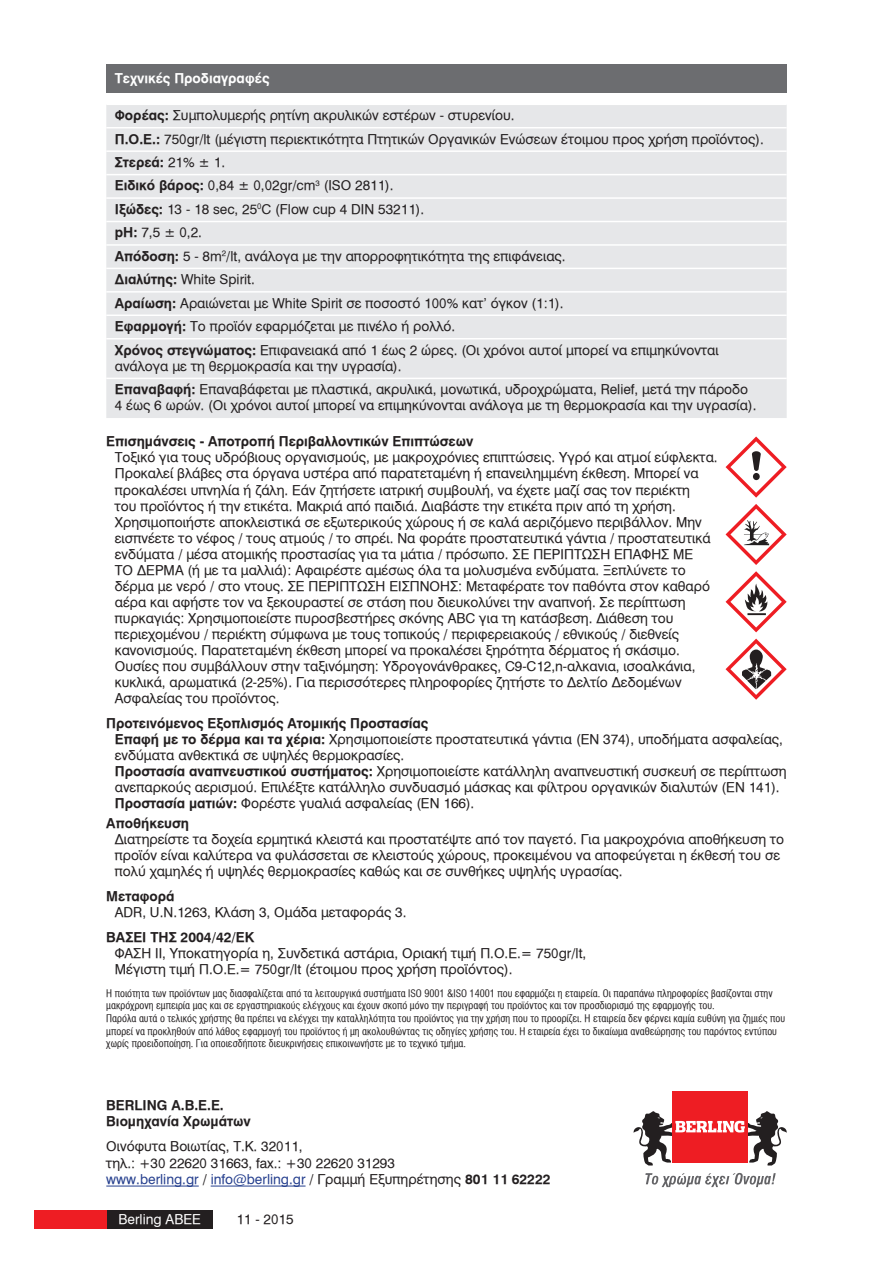
<style>
.page{position:relative;width:893px;height:1263px;background:#fff}
.page>*{position:absolute;margin:0;border:0;box-sizing:border-box;transform-origin:0 0}
.t1{font:13.5px/16px "UB Helvetica";color:#231f20}
.t2{font:13.5px/16.5px "UB Helvetica Bold";color:#231f20}
.t3{font:13.5px "UB Helvetica Bold";color:#fff}
.t4{font:13.5px "UB Helvetica";color:#fff}
.t5{font:10.5px/12.6px "UB Helvetica Cond";color:#231f20}
.s1{font-family:"UB Helvetica Bold"}
.s2{font-family:"UB Helvetica"}
.s3{color:#253f8e}
</style>
<div class="page">
<div style="left:106px;top:1210px;width:107px;height:19px;background:#231f20"></div>
<div style="left:34px;top:1210px;width:72px;height:19px;background:#ee1d23"></div>
<hr style="left:106px;top:1186px;width:93px;height:1px;background:#253f8e">
<hr style="left:211px;top:1186px;width:95px;height:1px;background:#253f8e">
<div style="left:672px;top:1091px;width:76px;height:71px;background:#ee1d23"></div>
<svg style="left:633px;top:1111px;width:154px;height:54px"></svg>
<svg style="left:645px;top:1173px;width:131px;height:14px"></svg>
<div style="left:106px;top:64px;width:681px;height:29px;background:#6c6d70"></div>
<div style="left:106px;top:105px;width:681px;height:313px;background:#e6e7e9"></div>
<hr style="left:106px;top:127px;width:681px;height:1px;background:#fff">
<hr style="left:106px;top:150px;width:681px;height:2px;background:#fff">
<hr style="left:106px;top:174px;width:681px;height:1px;background:#fff">
<hr style="left:106px;top:197px;width:681px;height:2px;background:#fff">
<hr style="left:106px;top:221px;width:681px;height:1px;background:#fff">
<hr style="left:106px;top:244px;width:681px;height:2px;background:#fff">
<hr style="left:106px;top:268px;width:681px;height:1px;background:#fff">
<hr style="left:106px;top:291px;width:681px;height:2px;background:#fff">
<hr style="left:106px;top:314px;width:681px;height:2px;background:#fff">
<hr style="left:106px;top:338px;width:681px;height:1px;background:#fff">
<hr style="left:106px;top:378px;width:681px;height:1px;background:#fff">
<svg style="left:725px;top:504px;width:62px;height:61px"></svg>
<svg style="left:725px;top:571px;width:62px;height:61px"></svg>
<svg style="left:725px;top:436px;width:62px;height:62px"></svg>
<svg style="left:725px;top:639px;width:62px;height:61px"></svg>
<p class="t3" style="left:115px;top:70px;width:156px">Τεχνικές Προδιαγραφές</p>
<p class="t1" style="left:115px;top:107px;width:401px"><span class="s1">Φορέας:</span> Συμπολυμερής ρητίνη ακρυλικών εστέρων - στυρενίου.</p>
<p class="t1" style="left:115px;top:131px;width:651px"><span class="s1">Π.Ο.Ε.:</span> 750gr/lt (μέγιστη περιεκτικότητα Πτητικών Οργανικών Ενώσεων έτοιμου προς χρήση προϊόντος).</p>
<p class="t2" style="left:115px;top:154px;width:112px">Στερεά: <span class="s2">21% ± 1.</span></p>
<p class="t1" style="left:115px;top:178px;width:280px"><span class="s1">Ειδικό βάρος:</span> 0,84 ± 0,02gr/cm<sup>3</sup> (ISO 2811).</p>
<p class="t1" style="left:115px;top:201px;width:311px"><span class="s1">Ιξώδες:</span> 13 - 18 sec, 25<sup>0</sup>C (Flow cup 4 DIN 53211).</p>
<p class="t1" style="left:115px;top:225px;width:89px"><span class="s1">pH:</span> 7,5 ± 0,2.</p>
<p class="t1" style="left:115px;top:248px;width:452px"><span class="s1">Απόδοση:</span> 5 - 8m<sup>2</sup>/lt, ανάλογα με την απορροφητικότητα της επιφάνειας.</p>
<p class="t1" style="left:115px;top:271px;width:142px"><span class="s1">Διαλύτης:</span> White Spirit.</p>
<p class="t1" style="left:115px;top:295px;width:450px"><span class="s1">Αραίωση:</span> Αραιώνεται με White Spirit σε ποσοστό 100% κατ’ όγκον (1:1).</p>
<p class="t1" style="left:115px;top:318px;width:342px"><span class="s1">Εφαρμογή:</span> Το προϊόν εφαρμόζεται με πινέλο ή ρολλό.</p>
<p class="t1" style="left:115px;top:342px;width:605px"><span class="s1">Χρόνος στεγνώματος:</span> Επιφανειακά από 1 έως 2 ώρες. (Οι χρόνοι αυτοί μπορεί να επιμηκύνονται ανάλογα με τη θερμοκρασία και την υγρασία).</p>
<p class="t1" style="left:115px;top:381px;width:643px"><span class="s1">Επαναβαφή:</span> Επαναβάφεται με πλαστικά, ακρυλικά, μονωτικά, υδροχρώματα, Relief, μετά την πάροδο<br>4 έως 6 ωρών. (Οι χρόνοι αυτοί μπορεί να επιμηκύνονται ανάλογα με τη θερμοκρασία και την υγρασία).</p>
<p class="t1" style="left:115px;top:434px;width:604px;text-indent:-9px"><span class="s1">Επισημάνσεις - Αποτροπή Περιβαλλοντικών Επιπτώσεων<br></span>Τοξικό για τους υδρόβιους οργανισμούς, με μακροχρόνιες επιπτώσεις. Υγρό και ατμοί εύφλεκτα.<br>Προκαλεί βλάβες στα όργανα υστέρα από παρατεταμένη ή επανειλημμένη έκθεση. Μπορεί να προκαλέσει υπνηλία ή ζάλη. Εάν ζητήσετε ιατρική συμβουλή, να έχετε μαζί σας τον περιέκτη<br>του προϊόντος ή την ετικέτα. Μακριά από παιδιά. Διαβάστε την ετικέτα πριν από τη χρήση.<br>Χρησιμοποιήστε αποκλειστικά σε εξωτερικούς χώρους ή σε καλά αεριζόμενο περιβάλλον. Μην εισπνέετε το νέφος / τους ατμούς / το σπρέι. Να φοράτε προστατευτικά γάντια / προστατευτικά ενδύματα / μέσα ατομικής προστασίας για τα μάτια / πρόσωπο. ΣΕ ΠΕΡΙΠΤΩΣΗ ΕΠΑΦΗΣ ΜΕ<br>ΤΟ ΔΕΡΜΑ (ή με τα μαλλιά): Αφαιρέστε αμέσως όλα τα μολυσμένα ενδύματα. Ξεπλύνετε το δέρμα με νερό / στο ντους. ΣΕ ΠΕΡΙΠΤΩΣΗ ΕΙΣΠΝΟΗΣ: Μεταφέρατε τον παθόντα στον καθαρό αέρα και αφήστε τον να ξεκουραστεί σε στάση που διευκολύνει την αναπνοή. Σε περίπτωση πυρκαγιάς: Χρησιμοποιείστε πυροσβεστήρες σκόνης ABC για τη κατάσβεση. Διάθεση του περιεχομένου / περιέκτη σύμφωνα με τους τοπικούς / περιφερειακούς / εθνικούς / διεθνείς κανονισμούς. Παρατεταμένη έκθεση μπορεί να προκαλέσει ξηρότητα δέρματος ή σκάσιμο.<br>Ουσίες που συμβάλλουν στην ταξινόμηση: Υδρογονάνθρακες, C9-C12,n-αλκανια, ισοαλκάνια, κυκλικά, αρωματικά (2-25%). Για περισσότερες πληροφορίες ζητήστε το Δελτίο Δεδομένων Ασφαλείας του προϊόντος.</p>
<p class="t1" style="left:115px;top:715px;width:673px;text-indent:-9px"><span class="s1">Προτεινόμενος Εξοπλισμός Ατομικής Προστασίας<br>Επαφή με το δέρμα και τα χέρια:</span> Χρησιμοποιείστε προστατευτικά γάντια (EN 374), υποδήματα ασφαλείας, ενδύματα ανθεκτικά σε υψηλές θερμοκρασίες.<br><span class="s1">Προστασία αναπνευστικού συστήματος:</span> Χρησιμοποιείστε κατάλληλη αναπνευστική συσκευή σε περίπτωση ανεπαρκούς αερισμού. Επιλέξτε κατάλληλο συνδυασμό μάσκας και φίλτρου oργανικών διαλυτών (EN 141).<br><span class="s1">Προστασία ματιών:</span> Φορέστε γυαλιά ασφαλείας (EN 166).</p>
<p class="t1" style="left:115px;top:816px;width:671px;text-indent:-9px"><span class="s1">Αποθήκευση<br></span>Διατηρείστε τα δοχεία ερμητικά κλειστά και προστατέψτε από τον παγετό. Για μακροχρόνια αποθήκευση το προϊόν είναι καλύτερα να φυλάσσεται σε κλειστούς χώρους, προκειμένου να αποφεύγεται η έκθεσή του σε πολύ χαμηλές ή υψηλές θερμοκρασίες καθώς και σε συνθήκες υψηλής υγρασίας.</p>
<p class="t1" style="left:115px;top:888px;width:293px;text-indent:-9px"><span class="s1">Μεταφορά<br></span>ADR, U.N.1263, Κλάση 3, Ομάδα μεταφοράς 3.</p>
<p class="t1" style="left:115px;top:929px;width:473px;text-indent:-9px"><span class="s1">ΒΑΣΕΙ ΤΗΣ 2004/42/ΕΚ<br></span>ΦΑΣΗ ΙΙ, Υποκατηγορία η, Συνδετικά αστάρια, Οριακή τιμή Π.Ο.Ε.= 750gr/lt,<br>Μέγιστη τιμή Π.Ο.Ε.= 750gr/lt (έτοιμου προς χρήση προϊόντος).</p>
<p class="t5" style="left:106px;top:987px;width:668px">Η ποιότητα των προϊόντων μας διασφαλίζεται από τα λειτουργικά συστήματα ISO 9001 &amp;ISO 14001 που εφαρμόζει η εταιρεία. Οι παραπάνω πληροφορίες βασίζονται στην μακρόχρονη εμπειρία μας και σε εργαστηριακούς ελέγχους και έχουν σκοπό μόνο την περιγραφή του προϊόντος και τον προσδιορισμό της εφαρμογής του.</p>
<p class="t5" style="left:106px;top:1012px;width:680px">Παρόλα αυτά ο τελικός χρήστης θα πρέπει να ελέγχει την καταλληλότητα του προϊόντος για την χρήση που το προορίζει. Η εταιρεία δεν φέρνει καμία ευθύνη για ζημιές που μπορεί να προκληθούν από λάθος εφαρμογή του προϊόντος ή μη ακολουθώντας τις οδηγίες χρήσης του. Η εταιρεία έχει το δικαίωμα αναθεώρησης του παρόντος εντύπου χωρίς προειδοποίηση. Για οποιεσδήποτε διευκρινήσεις επικοινωνήστε με το τεχνικό τμήμα.</p>
<p class="t2" style="left:106px;top:1097px;width:146px">BERLING A.B.E.E.<br>Bιομηχανία Χρωμάτων</p>
<p class="t1" style="left:106px;top:1138px;width:446px;line-height:16.5px">Οινόφυτα Βοιωτίας, Τ.Κ. 32011,<br>τηλ.: +30 22620 31663, fax.: +30 22620 31293<br><span class="s3">www.berling.gr</span> / <span class="s3">info@berling.gr</span> / Γραμμή Εξυπηρέτησης <span class="s1">801 11 62222</span></p>
<p class="t4" style="left:119px;top:1211px;width:84px">Berling ABEE</p>
<p class="t1" style="left:236px;top:1211px;width:59px">11 - 2015</p>
</div>
